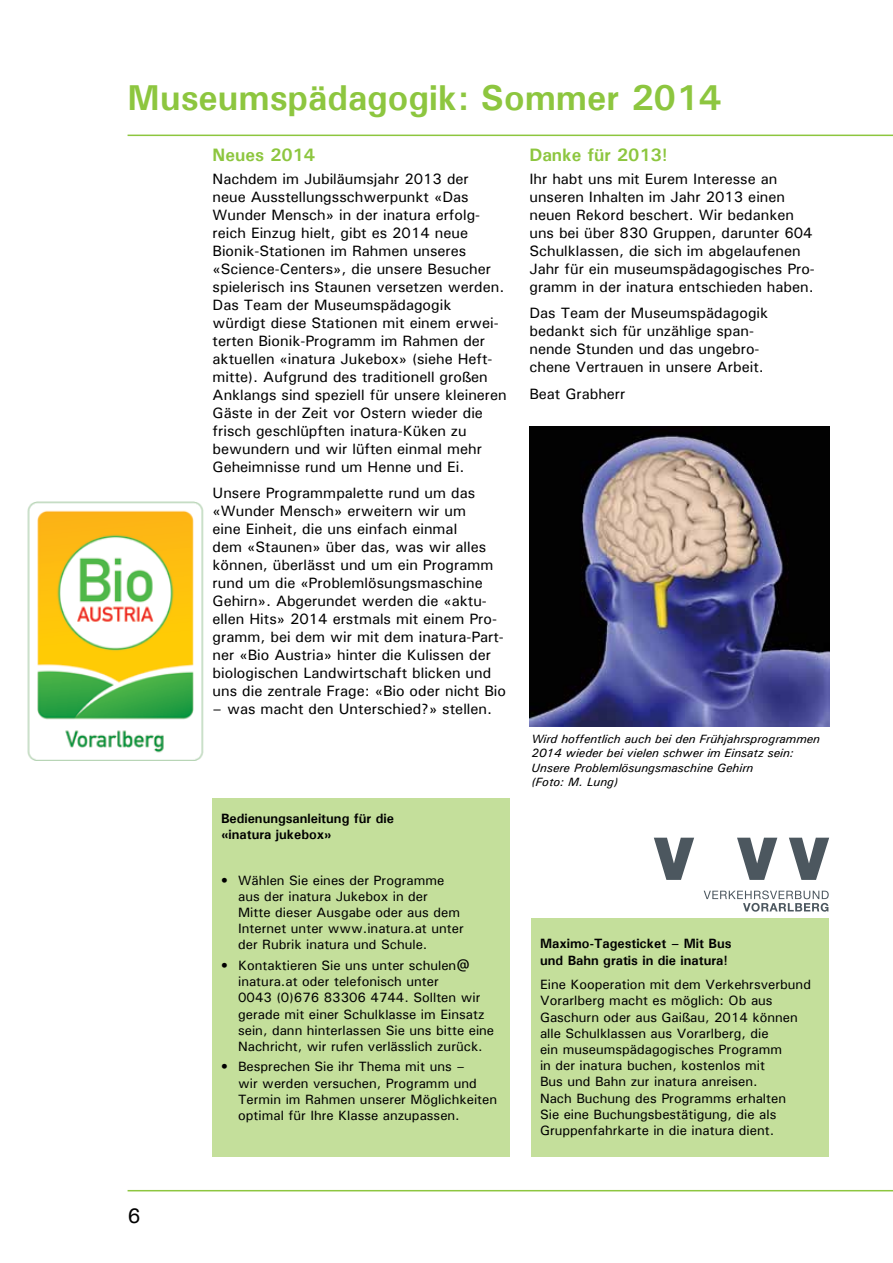
<style>
.page{position:relative;width:893px;height:1263px;background:#fff}
.page>*{position:absolute;margin:0;border:0;box-sizing:border-box;transform-origin:0 0}
.t1{font:700 36px "Univers";color:#8dc63f}
.t2{font:500 21px "Univers";color:#000}
.t3{font:700 18px "Univers";color:#8dc63f}
.t4{font:500 15px/18px "Univers";color:#000}
.t5{font:500 13.5px/16.2px "Univers";color:#000}
.t6{font:700 13.5px/16.2px "Univers";color:#000}
.t7{font:italic 500 12px/14.4px "Univers";color:#000}
</style>
<div class="page">
<hr style="left:128px;top:135px;width:765px;height:1px;background:#8dc63f">
<hr style="left:128px;top:1190px;width:765px;height:1px;background:#8dc63f">
<div style="left:213px;top:798px;width:297px;height:359px;background:#c4df9b"></div>
<div style="left:531px;top:918px;width:298px;height:239px;background:#c4df9b"></div>
<img style="left:529px;top:426px;width:300px;height:300px">
<img style="left:27px;top:501px;width:177px;height:260px">
<svg style="left:654px;top:838px;width:175px;height:42px"></svg>
<svg style="left:704px;top:890px;width:125px;height:22px"></svg>
<h1 class="t1" style="left:128px;top:75px;width:595px">Museumspädagogik: Sommer 2014</h1>
<p class="t3" style="left:213px;top:144px;width:104px">Neues 2014</p>
<p class="t4" style="left:213px;top:169px;width:296px">Nachdem im Jubiläumsjahr 2013 der<br>neue Ausstellungsschwerpunkt «Das Wunder Mensch» in der inatura erfolg&shy;reich Einzug hielt, gibt es 2014 neue Bionik-Stationen im Rahmen unseres «Science-Centers», die unsere Besucher spielerisch ins Staunen versetzen werden.<br>Das Team der Museumspädagogik würdigt diese Stationen mit einem erwei&shy;terten Bionik-Programm im Rahmen der aktuellen «inatura Jukebox» (siehe Heft&shy;mitte). Aufgrund des traditionell großen Anklangs sind speziell für unsere kleineren Gäste in der Zeit vor Ostern wieder die frisch geschlüpften inatura-Küken zu bewundern und wir lüften einmal mehr Geheimnisse rund um Henne und Ei.</p>
<p class="t4" style="left:213px;top:483px;width:295px">Unsere Programmpalette rund um das «Wunder Mensch» erweitern wir um<br>eine Einheit, die uns einfach einmal<br>dem «Staunen» über das, was wir alles können, überlässt und um ein Programm rund um die «Problemlösungsmaschine Gehirn». Abgerundet werden die «aktu&shy;ellen Hits» 2014 erstmals mit einem Pro&shy;gramm, bei dem wir mit dem inatura-Part&shy;ner «Bio Austria» hinter die Kulissen der biologischen Landwirtschaft blicken und uns die zentrale Frage: «Bio oder nicht Bio</p>
<p class="t4" style="left:213px;top:699px;width:281px">– was macht den Unterschied?» stellen.</p>
<p class="t3" style="left:529px;top:144px;width:140px">Danke für 2013!</p>
<p class="t4" style="left:529px;top:169px;width:287px">Ihr habt uns mit Eurem Interesse an unseren Inhalten im Jahr 2013 einen neuen Rekord beschert. Wir bedanken uns bei über 830 Gruppen, darunter 604<br>Schulklassen, die sich im abgelaufenen Jahr für ein museumspädagogisches Pro&shy;gramm in der inatura entschieden haben.</p>
<p class="t4" style="left:529px;top:303px;width:240px">Das Team der Museumspädagogik bedankt sich für unzählige span&shy;nende Stunden und das ungebro&shy;chene Vertrauen in unsere Arbeit.</p>
<p class="t4" style="left:529px;top:384px;width:98px">Beat Grabherr</p>
<h2 class="t2" style="left:128px;top:1202px;width:15px">6</h2>
<p class="t6" style="left:221px;top:810px;width:174px">Bedienungsanleitung für die «inatura jukebox»</p>
<p class="t5" style="left:238px;top:871px;width:227px;text-indent:-17px">• Wählen Sie eines der Programme aus der inatura Jukebox in der<br>Mitte dieser Ausgabe oder aus dem<br>Internet unter www.inatura.at unter der Rubrik inatura und Schule.</p>
<p class="t5" style="left:238px;top:957px;width:258px;text-indent:-17px">• Kontaktieren Sie uns unter schulen@ inatura.at oder telefonisch unter<br>0043 (0)676 83306 4744. Sollten wir gerade mit einer Schulklasse im Einsatz sein, dann hinterlassen Sie uns bitte eine Nachricht, wir rufen verlässlich zurück.</p>
<p class="t5" style="left:238px;top:1058px;width:261px;text-indent:-17px">• Besprechen Sie ihr Thema mit uns –<br>wir werden versuchen, Programm und Termin im Rahmen unserer Möglichkeiten optimal für Ihre Klasse anzupassen.</p>
<p class="t7" style="left:531px;top:731px;width:290px">Wird hoffentlich auch bei den Frühjahrsprogrammen 2014 wieder bei vielen schwer im Einsatz sein:<br>Unsere Problemlösungsmaschine Gehirn<br>(Foto: M. Lung)</p>
<p class="t6" style="left:540px;top:935px;width:193px">Maximo-Tagesticket – Mit Bus und Bahn gratis in die inatura!</p>
<p class="t5" style="left:540px;top:976px;width:272px">Eine Kooperation mit dem Verkehrsverbund Vorarlberg macht es möglich: Ob aus Gaschurn oder aus Gaißau, 2014 können alle Schulklassen aus Vorarlberg, die<br>ein museumspädagogisches Programm<br>in der inatura buchen, kostenlos mit<br>Bus und Bahn zur inatura anreisen.<br>Nach Buchung des Programms erhalten<br>Sie eine Buchungsbestätigung, die als Gruppenfahrkarte in die inatura dient.</p>
</div>
